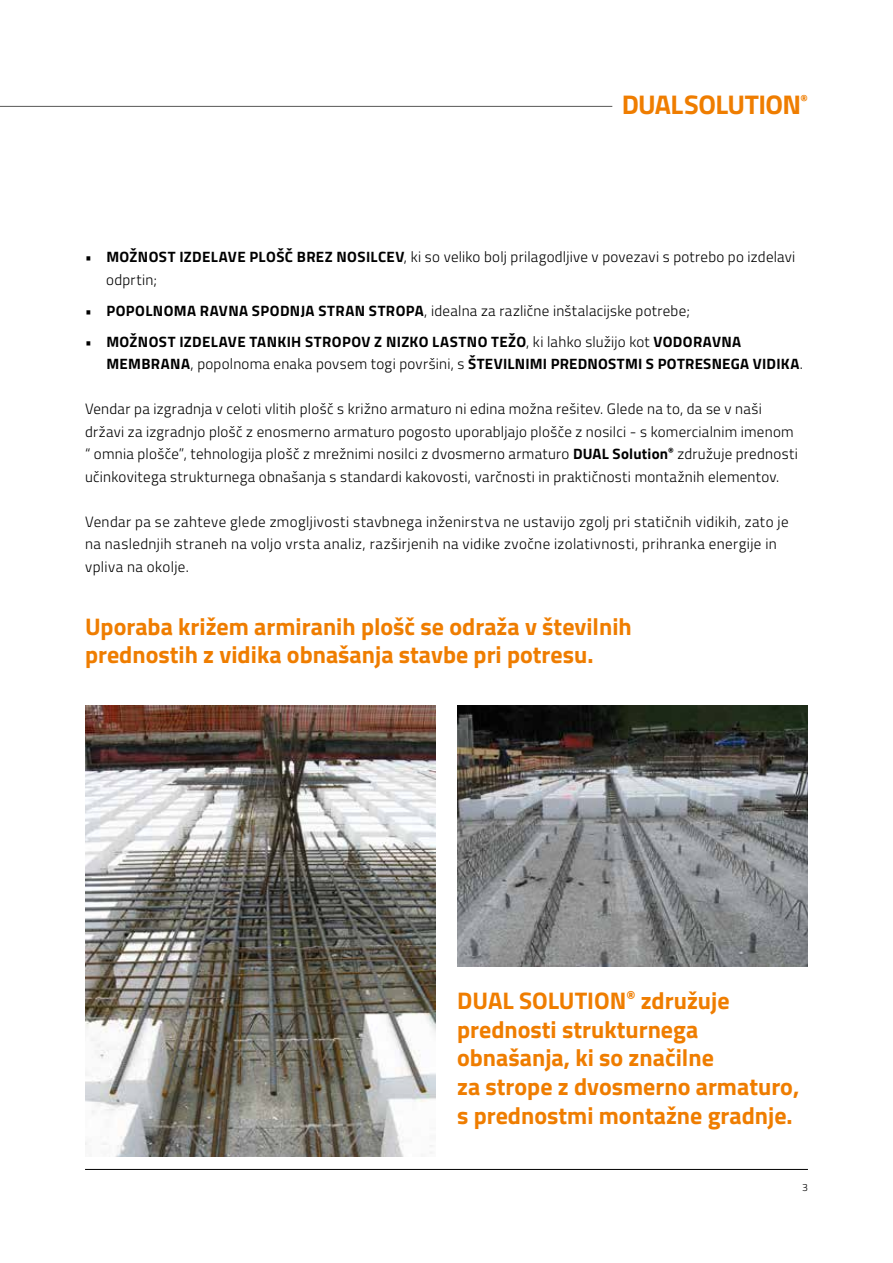
<style>
.page{position:relative;width:893px;height:1263px;background:#fff}
.page>*{position:absolute;margin:0;border:0;box-sizing:border-box;transform-origin:0 0}
.t1{font:700 27px "Titillium";letter-spacing:-.02em;color:#ef7d00}
.t2{font:700 24px/28.8px "Titillium";color:#ef7d00}
.t3{font:300 15px/22.5px "Titillium";letter-spacing:.02em;color:#000}
.t4{font:700 15px/22.5px "Titillium";letter-spacing:.02em;color:#000}
.t5{font:700 11.4px "Titillium";color:#ef7d00}
.t6{font:300 10.5px "Titillium";color:#000}
.s1{font-weight:700}
.s2{font-weight:300}
</style>
<div class="page">
<hr style="left:0;top:106px;width:612px;height:1px;background:#575756">
<hr style="left:85px;top:1169px;width:723px;height:1px;background:#000">
<img style="left:85px;top:706px;width:351px;height:450px">
<img style="left:457px;top:706px;width:351px;height:260px">
<h1 class="t1" style="left:622px;top:84px;width:181px">DUALSOLUTION</h1>
<p class="t5" style="left:801px;top:90px;width:9px">®</p>
<p class="t3" style="left:106px;top:245px;width:691px;text-indent:-21px"><span class="s1">• MOŽNOST IZDELAVE PLOŠČ BREZ NOSILCEV</span>, ki so veliko bolj prilagodljive v povezavi s potrebo po izdelavi odprtin;</p>
<p class="t3" style="left:85px;top:298px;width:606px"><span class="s1">• POPOLNOMA RAVNA SPODNJA STRAN STROPA</span>, idealna za različne inštalacijske potrebe;</p>
<p class="t4" style="left:106px;top:329px;width:698px;text-indent:-21px">• MOŽNOST IZDELAVE TANKIH STROPOV Z NIZKO LASTNO TEŽO<span class="s2">, ki lahko služijo kot</span> VODORAVNA<br>MEMBRANA<span class="s2">, popolnoma enaka povsem togi površini, s</span> ŠTEVILNIMI PREDNOSTMI S POTRESNEGA VIDIKA<span class="s2">.</span></p>
<p class="t3" style="left:85px;top:397px;width:714px">Vendar pa izgradnja v celoti vlitih plošč s križno armaturo ni edina možna rešitev. Glede na to, da se v naši državi za izgradnjo plošč z enosmerno armaturo pogosto uporabljajo plošče z nosilci - s komercialnim imenom “ omnia plošče”, tehnologija plošč z mrežnimi nosilci z dvosmerno armaturo <span class="s1">DUAL Solution</span><sup>®</sup> združuje prednosti učinkovitega strukturnega obnašanja s standardi kakovosti, varčnosti in praktičnosti montažnih elementov.</p>
<p class="t3" style="left:85px;top:509px;width:705px">Vendar pa se zahteve glede zmogljivosti stavbnega inženirstva ne ustavijo zgolj pri statičnih vidikih, zato je na naslednjih straneh na voljo vrsta analiz, razširjenih na vidike zvočne izolativnosti, prihranka energije in vpliva na okolje.</p>
<h2 class="t2" style="left:85px;top:610px;width:548px">Uporaba križem armiranih plošč se odraža v številnih prednostih z vidika obnašanja stavbe pri potresu.</h2>
<h2 class="t2" style="left:457px;top:985px;width:344px">DUAL SOLUTION<sup>®</sup> združuje prednosti strukturnega obnašanja, ki so značilne<br>za strope z dvosmerno armaturo, s prednostmi montažne gradnje.</h2>
<p class="t6" style="left:802px;top:1179px;width:7px">3</p>
</div>
